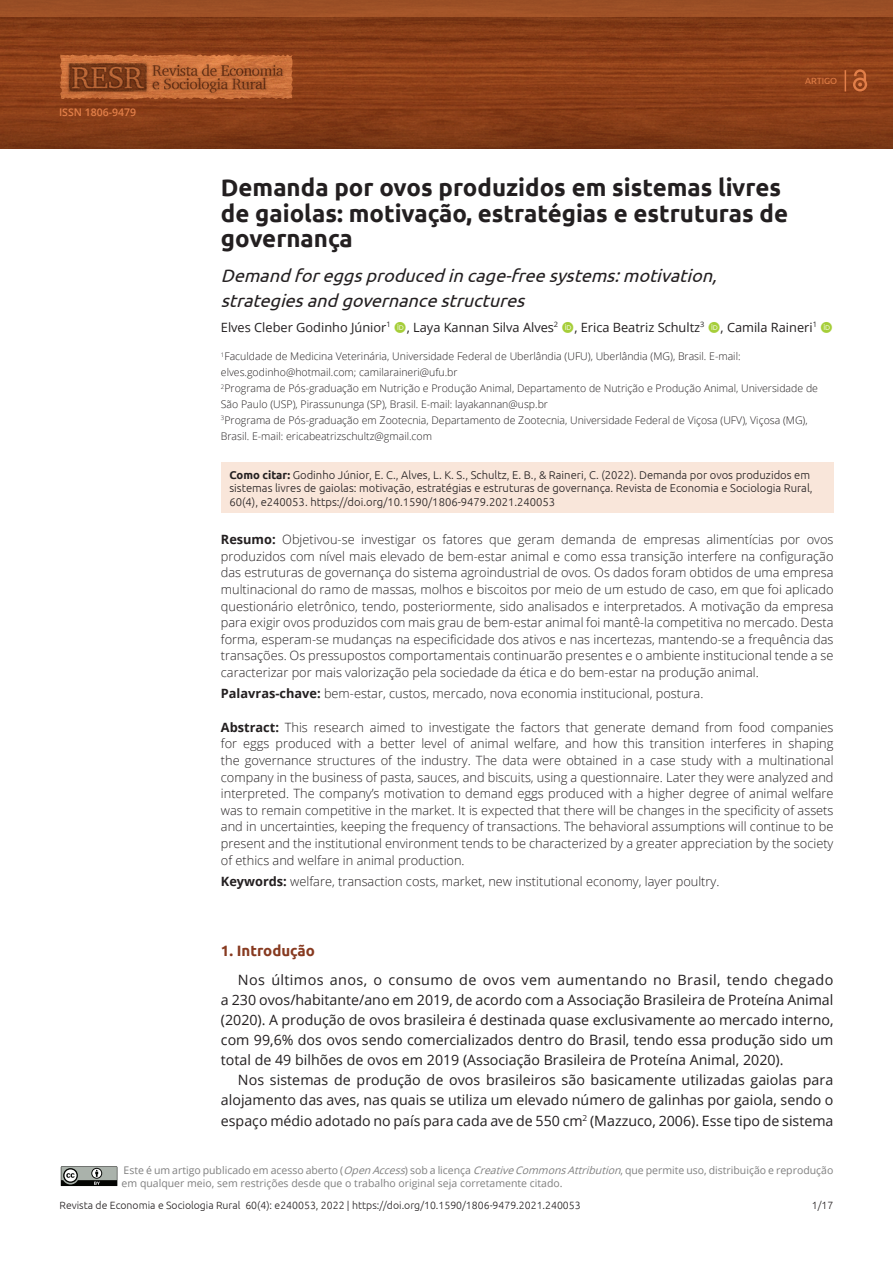
<style>
.page{position:relative;width:893px;height:1263px;background:#fff}
.page>*{position:absolute;margin:0;border:0;box-sizing:border-box;transform-origin:0 0}
.ArticleTitle{font:700 24px/25.7px "Ubuntu";color:#231f20}
.ArticleTitle-Trans1{font:italic 18px/25.7px "Ubuntu";color:#231f20}
.Heading1{font:700 15px "Ubuntu";color:#873a20}
.Paragraph{font:14.25px/20.1px "Open Sans";color:#231f20;text-align:justify}
.Abstract{font:300 12.75px/16.6px "Open Sans";color:#231f20;text-align:justify}
.Abstract-Trans1{font:300 12.75px/16.6px "Open Sans";color:#231f20;text-align:justify}
.Authors{font:12.75px "Open Sans";color:#231f20}
.Keywords-Trans1{font:300 12.75px "Open Sans";color:#231f20}
.Keywords{font:300 12.75px "Open Sans";color:#231f20}
.HowToCite{font:300 11.25px/13.6px "Ubuntu";color:#231f20}
.Affiliations{font:300 10.5px/15.9px "Open Sans";color:#231f20}
.LicenseParaAlt{font:10.5px/12.6px "Open Sans";color:#7f7f7f}
.t1{font:300 10.5px "Ubuntu";color:#231f20}
.t2{font:600 10.5px "Open Sans";color:#e27f49}
.t3{font:9px "Ubuntu";color:#e27f48}
.s1{font-weight:700}
.s2{font-style:italic}
</style>
<div class="page">
<svg style="left:0;top:17px;width:893px;height:132px;background:#863b17"></svg>
<div style="left:0;top:0;width:893px;height:17px;background:#9d5026"></div>
<img style="left:58px;top:52px;width:238px;height:50px">
<svg style="left:853px;top:69px;width:14px;height:22px"></svg>
<svg style="left:845px;top:70px;width:1px;height:21px"></svg>
<svg style="left:61px;top:1166px;width:57px;height:21px"></svg>
<div style="left:221px;top:462px;width:612px;height:50px;background:#f9e6da"></div>
<p class="t2" style="left:59px;top:105px;width:79px">ISSN 1806-9479</p>
<p class="t3" style="left:805px;top:75px;width:34px">Artigo</p>
<p class="ArticleTitle" style="left:221px;top:174px;width:569px">Demanda por ovos produzidos em sistemas livres de gaiolas: motivação, estratégias e estruturas de governança</p>
<p class="ArticleTitle-Trans1" style="left:221px;top:262px;width:503px">Demand foreggsproduced in cage-freesystems:motivation, strategiesand governancestructures</p>
<p class="Authors" style="left:221px;top:318px;width:171px">Elves Cleber Godinho Júnior<sup>1</sup></p>
<p class="Authors" style="left:407px;top:318px;width:153px">, Laya Kannan Silva Alves<sup>2</sup></p>
<p class="Authors" style="left:574px;top:318px;width:132px">, Erica Beatriz Schultz<sup>3</sup></p>
<p class="Authors" style="left:721px;top:318px;width:98px">, Camila Raineri<sup>1</sup></p>
<p class="Affiliations" style="left:221px;top:348px;width:521px"><sup>1</sup>Faculdade de Medicina Veterinária, Universidade Federal de Uberlândia (UFU), Uberlândia (MG), Brasil. E-mail: elves.godinho@hotmail.com; camilaraineri@ufu.br</p>
<p class="Affiliations" style="left:221px;top:380px;width:599px"><sup>2</sup>Programa de Pós-graduação em Nutrição e Produção Animal, Departamento de Nutrição e Produção Animal, Universidade de<br>São Paulo (USP), Pirassununga (SP), Brasil. E-mail: layakannan@usp.br</p>
<p class="Affiliations" style="left:221px;top:412px;width:588px"><sup>3</sup>Programa de Pós-graduação em Zootecnia, Departamento de Zootecnia, Universidade Federal de Viçosa (UFV), Viçosa (MG),<br>Brasil. E-mail: ericabeatrizschultz@gmail.com</p>
<p class="HowToCite" style="left:229px;top:468px;width:585px"><span class="s1">Como citar:</span> Godinho Júnior, E. C., Alves, L. K. S., Schultz, E. B., &amp; Raineri, C. (2022). Demanda por ovos produzidos em sistemas livres de gaiolas: motivação, estratégias e estruturas de governança. Revista de Economia e Sociologia Rural,<br>60(4), e240053. https://doi.org/10.1590/1806-9479.2021.240053</p>
<p class="Abstract" style="left:221px;top:531px;width:614px"><span class="s1">Resumo:</span> Objetivou-se investigar os fatores que geram demanda de empresas alimentícias por ovos produzidos com nível mais elevado de bem-estar animal e como essa transição interfere na configuração das estruturas de governança do sistema agroindustrial de ovos. Os dados foram obtidos de uma empresa multinacional do ramo de massas, molhos e biscoitos por meio de um estudo de caso, em que foi aplicado questionário eletrônico, tendo, posteriormente, sido analisados e interpretados. A motivação da empresa para exigir ovos produzidos com mais grau de bem-estar animal foi mantê-la competitiva no mercado. Desta forma, esperam-se mudanças na especificidade dos ativos e nas incertezas, mantendo-se a frequência das transações. Os pressupostos comportamentais continuarão presentes e o ambiente institucional tende a se caracterizar por mais valorização pela sociedade da ética e do bem-estar na produção animal.</p>
<p class="Keywords" style="left:221px;top:685px;width:484px"><span class="s1">Palavras-chave:</span> bem-estar, custos, mercado, nova economia institucional, postura.</p>
<p class="Abstract-Trans1" style="left:221px;top:718px;width:614px"><span class="s1">Abstract:</span> This research aimed to investigate the factors that generate demand from food companies for eggs produced with a better level of animal welfare, and how this transition interferes in shaping the governance structures of the industry. The data were obtained in a case study with a multinational company in the business of pasta, sauces, and biscuits, using a questionnaire. Later they were analyzed and interpreted. The company’s motivation to demand eggs produced with a higher degree of animal welfare was to remain competitive in the market. It is expected that there will be changes in the specificity of assets and in uncertainties, keeping the frequency of transactions. The behavioral assumptions will continue to be present and the institutional environment tends to be characterized by a greater appreciation by the society of ethics and welfare in animal production.</p>
<p class="Keywords-Trans1" style="left:221px;top:872px;width:500px"><span class="s1">Keywords:</span> welfare, transaction costs, market, new institutional economy, layer poultry.</p>
<p class="Heading1" style="left:221px;top:942px;width:95px">1. Introdução</p>
<p class="Paragraph" style="left:221px;top:969px;width:614px;text-indent:17px">Nos últimos anos, o consumo de ovos vem aumentando no Brasil, tendo chegado a 230 ovos/habitante/ano em 2019, de acordo com a Associação Brasileira de Proteína Animal (2020). A produção de ovos brasileira é destinada quase exclusivamente ao mercado interno, com 99,6% dos ovos sendo comercializados dentro do Brasil, tendo essa produção sido um total de 49 bilhões de ovos em 2019 (Associação Brasileira de Proteína Animal, 2020).</p>
<p class="Paragraph" style="left:221px;top:1070px;width:614px;text-indent:17px">Nos sistemas de produção de ovos brasileiros são basicamente utilizadas gaiolas para alojamento das aves, nas quais se utiliza um elevado número de galinhas por gaiola, sendo o espaço médio adotado no país para cada ave de 550 cm<sup>2</sup> (Mazzuco, 2006). Esse tipo de sistema</p>
<p class="LicenseParaAlt" style="left:122px;top:1164px;width:713px">Este é um artigo publicado em acesso aberto (<span class="s2">OpenAccess</span>) sob a licença <span class="s2">CreativeCommonsAttribution</span>, que permite uso, distribuição e reprodução em qualquer meio, sem restrições desde que o trabalho original seja corretamente citado.</p>
<p class="t1" style="left:60px;top:1198px;width:523px">Revista de Economia e Sociologia Rural 60(4): e240053, 2022 | https://doi.org/10.1590/1806-9479.2021.240053</p>
<p class="t1" style="left:812px;top:1198px;width:23px">1/17</p>
</div>
